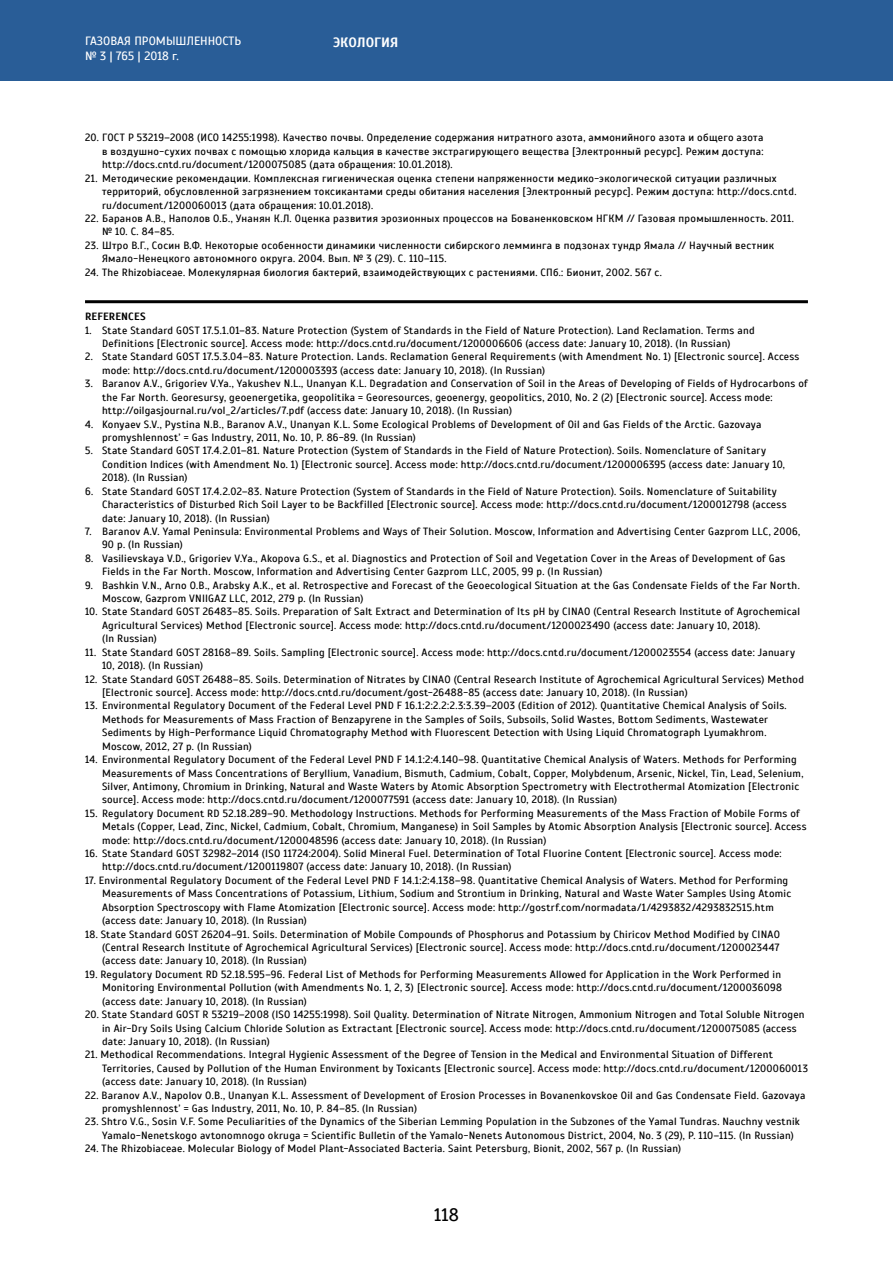
<style>
.page{position:relative;width:893px;height:1263px;background:#fff}
.page>*{position:absolute;margin:0;border:0;box-sizing:border-box;transform-origin:0 0}
.t1{font:18px "Scada";color:#000}
.t2{font:700 13.5px "Scada";color:#fff}
.t3{font:12px/14.4px "Scada";color:#fff}
.t4{font:10.5px/13.4px "Scada";letter-spacing:.025em;color:#000}
.t5{font:700 10.5px "Scada";letter-spacing:.02em;color:#000}
</style>
<div class="page">
<div style="left:0;top:0;width:893px;height:81px;background:#295d97"></div>
<hr style="left:85px;top:300px;width:723px;height:3px;background:#000">
<p class="t3" style="left:85px;top:34px;width:158px">ГАЗОВАЯ ПРОМЫШЛЕННОСТЬ № 3 | 765 | 2018 г.</p>
<p class="t2" style="left:333px;top:34px;width:67px">ЭКОЛОГИЯ</p>
<p class="t4" style="left:102px;top:131px;width:663px;text-align:justify;text-indent:-17px">20. ГОСТ Р 53219–2008 (ИСО 14255:1998). Качество почвы. Определение содержания нитратного азота, аммонийного азота и общего азота в воздушно-сухих почвах с помощью хлорида кальция в качестве экстрагирующего вещества [Электронный ресурс]. Режим доступа: http://docs.cntd.ru/document/1200075085 (дата обращения: 10.01.2018).</p>
<p class="t4" style="left:102px;top:172px;width:696px;text-indent:-17px">21. Методические рекомендации. Комплексная гигиеническая оценка степени напряженности медико-экологической ситуации различных территорий, обусловленной загрязнением токсикантами среды обитания населения [Электронный ресурс]. Режим доступа: http://docs.cntd. ru/document/1200060013 (дата обращения: 10.01.2018).</p>
<p class="t4" style="left:102px;top:212px;width:693px;text-indent:-17px">22. Баранов А.В., Наполов О.Б., Унанян К.Л. Оценка развития эрозионных процессов на Бованенковском НГКМ // Газовая промышленность. 2011. № 10. С. 84–85.</p>
<p class="t4" style="left:102px;top:239px;width:674px;text-indent:-17px">23. Штро В.Г., Сосин В.Ф. Некоторые особенности динамики численности сибирского лемминга в подзонах тундр Ямала // Научный вестник<br>Ямало-Ненецкого автономного округа. 2004. Вып. № 3 (29). С. 110–115.</p>
<p class="t4" style="left:85px;top:266px;width:578px">24. The Rhizobiaceae. Молекулярная биология бактерий, взаимодействующих с растениями. СПб.: Бионит, 2002. 567 с.</p>
<p class="t5" style="left:85px;top:310px;width:62px">REFERENCES</p>
<p class="t4" style="left:102px;top:323px;width:654px;text-indent:-17px">1. State Standard GOST 17.5.1.01–83. Nature Protection (System of Standards in the Field of Nature Protection). Land Reclamation. Terms and<br>Definitions [Electronic source]. Access mode: http://docs.cntd.ru/document/1200006606 (access date: January 10, 2018). (In Russian)</p>
<p class="t4" style="left:102px;top:350px;width:699px;text-indent:-17px">2. State Standard GOST 17.5.3.04–83. Nature Protection. Lands. Reclamation General Requirements (with Amendment No. 1) [Electronic source]. Access mode: http://docs.cntd.ru/document/1200003393 (access date: January 10, 2018). (In Russian)</p>
<p class="t4" style="left:102px;top:377px;width:707px;text-indent:-17px">3. Baranov A.V., Grigoriev V.Ya., Yakushev N.L., Unanyan K.L. Degradation and Conservation of Soil in the Areas of Developing of Fields of Hydrocarbons of the Far North. Georesursy, geoenergetika, geopolitika = Georesources, geoenergy, geopolitics, 2010, No. 2 (2) [Electronic source]. Access mode: http://oilgasjournal.ru/vol_2/articles/7.pdf (access date: January 10, 2018). (In Russian)</p>
<p class="t4" style="left:102px;top:417px;width:661px;text-indent:-17px">4. Konyaev S.V., Pystina N.B., Baranov A.V., Unanyan K.L. Some Ecological Problems of Development of Oil and Gas Fields of the Arctic. Gazovaya promyshlennost’ = Gas Industry, 2011, No. 10, P. 86-89. (In Russian)</p>
<p class="t4" style="left:102px;top:444px;width:684px;text-indent:-17px">5. State Standard GOST 17.4.2.01–81. Nature Protection (System of Standards in the Field of Nature Protection). Soils. Nomenclature of Sanitary<br>Condition Indices (with Amendment No. 1) [Electronic source]. Access mode: http://docs.cntd.ru/document/1200006395 (access date: January 10,<br>2018). (In Russian)</p>
<p class="t4" style="left:102px;top:485px;width:686px;text-indent:-17px">6. State Standard GOST 17.4.2.02–83. Nature Protection (System of Standards in the Field of Nature Protection). Soils. Nomenclature of Suitability<br>Characteristics of Disturbed Rich Soil Layer to be Backfilled [Electronic source]. Access mode: http://docs.cntd.ru/document/1200012798 (access date: January 10, 2018). (In Russian)</p>
<p class="t4" style="left:102px;top:525px;width:700px;text-indent:-17px">7. Baranov A.V. Yamal Peninsula: Environmental Problems and Ways of Their Solution. Moscow, Information and Advertising Center Gazprom LLC, 2006,<br>90 p. (In Russian)</p>
<p class="t4" style="left:102px;top:552px;width:685px;text-indent:-17px">8. Vasilievskaya V.D., Grigoriev V.Ya., Akopova G.S., et al. Diagnostics and Protection of Soil and Vegetation Cover in the Areas of Development of Gas<br>Fields in the Far North. Moscow, Information and Advertising Center Gazprom LLC, 2005, 99 p. (In Russian)</p>
<p class="t4" style="left:102px;top:578px;width:699px;text-indent:-17px">9. Bashkin V.N., Arno O.B., Arabsky A.K., et al. Retrospective and Forecast of the Geoecological Situation at the Gas Condensate Fields of the Far North.<br>Moscow, Gazprom VNIIGAZ LLC, 2012, 279 p. (In Russian)</p>
<p class="t4" style="left:102px;top:605px;width:700px;text-indent:-17px">10. State Standard GOST 26483–85. Soils. Preparation of Salt Extract and Determination of Its pH by CINAO (Central Research Institute of Agrochemical<br>Agricultural Services) Method [Electronic source]. Access mode: http://docs.cntd.ru/document/1200023490 (access date: January 10, 2018).<br>(In Russian)</p>
<p class="t4" style="left:102px;top:646px;width:694px;text-indent:-17px">11. State Standard GOST 28168–89. Soils. Sampling [Electronic source]. Access mode: http://docs.cntd.ru/document/1200023554 (access date: January<br>10, 2018). (In Russian)</p>
<p class="t4" style="left:102px;top:672px;width:703px;text-indent:-17px">12. State Standard GOST 26488–85. Soils. Determination of Nitrates by CINAO (Central Research Institute of Agrochemical Agricultural Services) Method [Electronic source]. Access mode: http://docs.cntd.ru/document/gost-26488-85 (access date: January 10, 2018). (In Russian)</p>
<p class="t4" style="left:102px;top:699px;width:686px;text-indent:-17px">13. Environmental Regulatory Document of the Federal Level PND F 16.1:2:2.2:2.3:3.39–2003 (Edition of 2012). Quantitative Chemical Analysis of Soils.<br>Methods for Measurements of Mass Fraction of Benzapyrene in the Samples of Soils, Subsoils, Solid Wastes, Bottom Sediments, Wastewater Sediments by High-Performance Liquid Chromatography Method with Fluorescent Detection with Using Liquid Chromatograph Lyumakhrom.<br>Moscow, 2012, 27 p. (In Russian)</p>
<p class="t4" style="left:102px;top:753px;width:703px;text-indent:-17px">14. Environmental Regulatory Document of the Federal Level PND F 14.1:2:4.140–98. Quantitative Chemical Analysis of Waters. Methods for Performing Measurements of Mass Concentrations of Beryllium, Vanadium, Bismuth, Cadmium, Cobalt, Copper, Molybdenum, Arsenic, Nickel, Tin, Lead, Selenium, Silver, Antimony, Chromium in Drinking, Natural and Waste Waters by Atomic Absorption Spectrometry with Electrothermal Atomization [Electronic source]. Access mode: http://docs.cntd.ru/document/1200077591 (access date: January 10, 2018). (In Russian)</p>
<p class="t4" style="left:102px;top:807px;width:706px;text-indent:-17px">15. Regulatory Document RD 52.18.289–90. Methodology Instructions. Methods for Performing Measurements of the Mass Fraction of Mobile Forms of<br>Metals (Copper, Lead, Zinc, Nickel, Cadmium, Cobalt, Chromium, Manganese) in Soil Samples by Atomic Absorption Analysis [Electronic source]. Access mode: http://docs.cntd.ru/document/1200048596 (access date: January 10, 2018). (In Russian)</p>
<p class="t4" style="left:102px;top:847px;width:681px;text-indent:-17px">16. State Standard GOST 32982–2014 (ISO 11724:2004). Solid Mineral Fuel. Determination of Total Fluorine Content [Electronic source]. Access mode: http://docs.cntd.ru/document/1200119807 (access date: January 10, 2018). (In Russian)</p>
<p class="t4" style="left:102px;top:874px;width:691px;text-indent:-17px">17. Environmental Regulatory Document of the Federal Level PND F 14.1:2:4.138–98. Quantitative Chemical Analysis of Waters. Method for Performing Measurements of Mass Concentrations of Potassium, Lithium, Sodium and Strontium in Drinking, Natural and Waste Water Samples Using Atomic Absorption Spectroscopy with Flame Atomization [Electronic source]. Access mode: http://gostrf.com/normadata/1/4293832/4293832515.htm (access date: January 10, 2018). (In Russian)</p>
<p class="t4" style="left:102px;top:927px;width:679px;text-align:justify;text-indent:-17px">18. State Standard GOST 26204–91. Soils. Determination of Mobile Compounds of Phosphorus and Potassium by Chiricov Method Modified by CINAO (Central Research Institute of Agrochemical Agricultural Services) [Electronic source]. Access mode: http://docs.cntd.ru/document/1200023447 (access date: January 10, 2018). (In Russian)</p>
<p class="t4" style="left:102px;top:968px;width:681px;text-align:justify;text-indent:-17px">19. Regulatory Document RD 52.18.595–96. Federal List of Methods for Performing Measurements Allowed for Application in the Work Performed in Monitoring Environmental Pollution (with Amendments No. 1, 2, 3) [Electronic source]. Access mode: http://docs.cntd.ru/document/1200036098 (access date: January 10, 2018). (In Russian)</p>
<p class="t4" style="left:102px;top:1008px;width:704px;text-indent:-17px">20. State Standard GOST R 53219–2008 (ISO 14255:1998). Soil Quality. Determination of Nitrate Nitrogen, Ammonium Nitrogen and Total Soluble Nitrogen in Air-Dry Soils Using Calcium Chloride Solution as Extractant [Electronic source]. Access mode: http://docs.cntd.ru/document/1200075085 (access date: January 10, 2018). (In Russian)</p>
<p class="t4" style="left:102px;top:1048px;width:707px;text-indent:-17px">21. Methodical Recommendations. Integral Hygienic Assessment of the Degree of Tension in the Medical and Environmental Situation of Different<br>Territories, Caused by Pollution of the Human Environment by Toxicants [Electronic source]. Access mode: http://docs.cntd.ru/document/1200060013 (access date: January 10, 2018). (In Russian)</p>
<p class="t4" style="left:102px;top:1088px;width:705px;text-indent:-17px">22. Baranov A.V., Napolov O.B., Unanyan K.L. Assessment of Development of Erosion Processes in Bovanenkovskoe Oil and Gas Condensate Field. Gazovaya promyshlennost’ = Gas Industry, 2011, No. 10, P. 84–85. (In Russian)</p>
<p class="t4" style="left:102px;top:1115px;width:699px;text-indent:-17px">23. Shtro V.G., Sosin V.F. Some Peculiarities of the Dynamics of the Siberian Lemming Population in the Subzones of the Yamal Tundras. Nauchny vestnik<br>Yamalo-Nenetskogo avtonomnogo okruga = Scientific Bulletin of the Yamalo-Nenets Autonomous District, 2004, No. 3 (29), P. 110–115. (In Russian)</p>
<p class="t4" style="left:85px;top:1142px;width:598px">24. The Rhizobiaceae. Molecular Biology of Model Plant-Associated Bacteria. Saint Petersburg, Bionit, 2002, 567 p. (In Russian)</p>
<h1 class="t1" style="left:434px;top:1204px;width:26px">118</h1>
</div>
